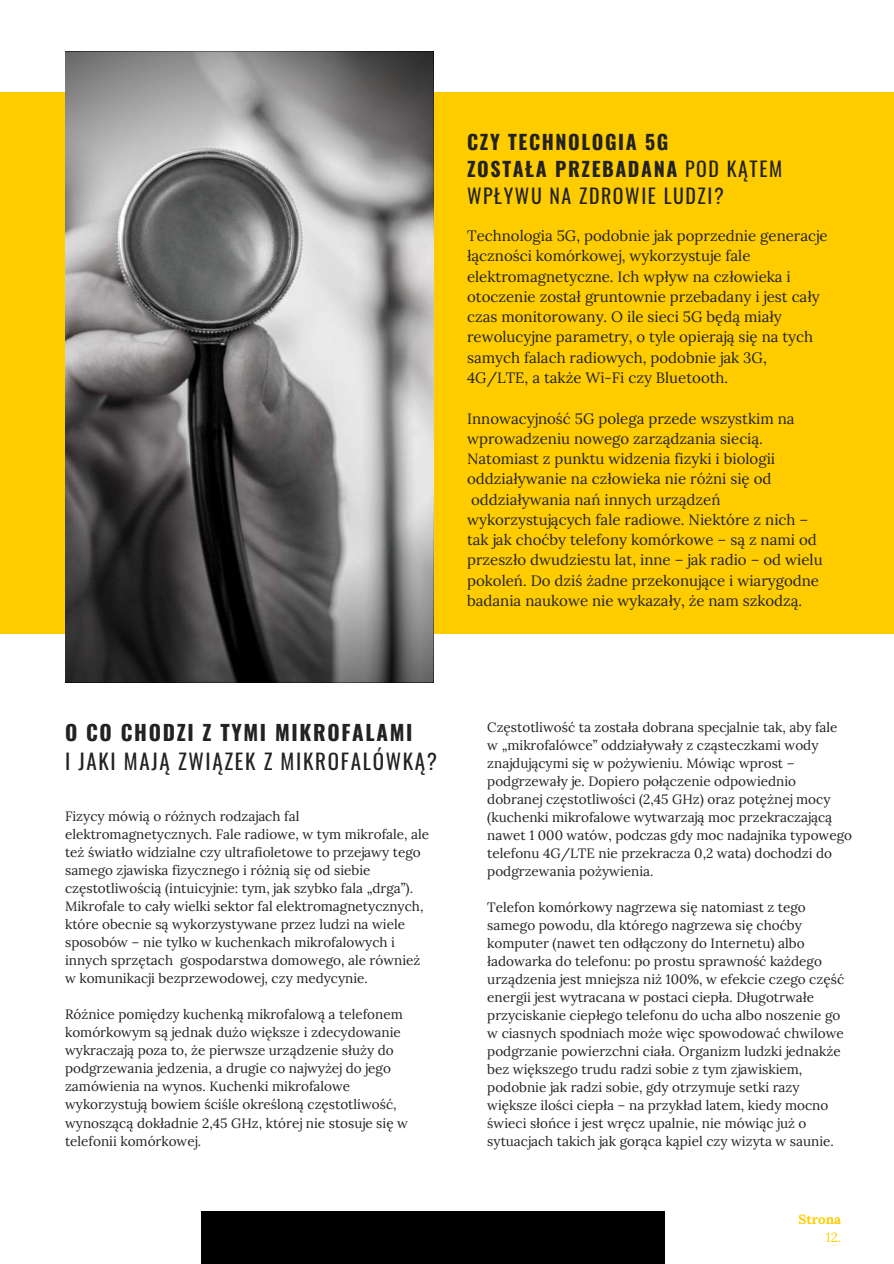
<style>
.page{position:relative;width:894px;height:1264px;background:#fff}
.page>*{position:absolute;margin:0;border:0;box-sizing:border-box;transform-origin:0 0}
.t1{font:21px "Oswald";letter-spacing:.08em;color:#222}
.t2{font:700 21px "Oswald";letter-spacing:.08em;color:#222}
.t3{font:700 19.8px/27px "Oswald";letter-spacing:.08em;color:#222}
.t4{font:15px/20.2px "Lora";color:#222}
.t5{font:13.5px/18px "Lora";color:#222}
.t6{font:700 13.2px "Lora";color:#fc0}
.t7{font:13.2px "Lora";color:#fc0}
.s1{font-weight:400}
</style>
<div class="page">
<div style="left:0;top:92px;width:893px;height:542px;background:#fc0"></div>
<div style="left:201px;top:1211px;width:464px;height:52px;background:#000"></div>
<svg style="left:65px;top:51px;width:368px;height:631px;background:#7a7979"></svg>
<h2 class="t3" style="left:467px;top:127px;width:316px">CZY TECHNOLOGIA 5G<br>ZOSTAŁA PRZEBADANA <span class="s1">POD KĄTEM<br>WPŁYWU NA ZDROWIE LUDZI?</span></h2>
<p class="t4" style="left:467px;top:225px;width:362px">Technologia 5G, podobnie jak poprzednie generacje łączności komórkowej, wykorzystuje fale elektromagnetyczne. Ich wpływ na człowieka i otoczenie został gruntownie przebadany i jest cały czas monitorowany. O ile sieci 5G będą miały rewolucyjne parametry, o tyle opierają się na tych samych falach radiowych, podobnie jak 3G, 4G/LTE, a także Wi-Fi czy Bluetooth.</p>
<p class="t4" style="left:467px;top:408px;width:357px">Innowacyjność 5G polega przede wszystkim na wprowadzeniu nowego zarządzania siecią.<br>Natomiast z punktu widzenia fizyki i biologii oddziaływanie na człowieka nie różni się od oddziaływania nań innych urządzeń wykorzystujących fale radiowe. Niektóre z nich – tak jak choćby telefony komórkowe – są z nami od przeszło dwudziestu lat, inne – jak radio – od wielu pokoleń. Do dziś żadne przekonujące i wiarygodne badania naukowe nie wykazały, że nam szkodzą.</p>
<h1 class="t2" style="left:65px;top:716px;width:349px">O CO CHODZI Z TYMI MIKROFALAMI</h1>
<h1 class="t1" style="left:65px;top:745px;width:373px">I JAKI MAJĄ ZWIĄZEK Z MIKROFALÓWKĄ?</h1>
<p class="t5" style="left:65px;top:807px;width:365px">Fizycy mówią o różnych rodzajach fal elektromagnetycznych. Fale radiowe, w tym mikrofale, ale też światło widzialne czy ultrafioletowe to przejawy tego samego zjawiska fizycznego i różnią się od siebie częstotliwością (intuicyjnie: tym, jak szybko fala „drga”).<br>Mikrofale to cały wielki sektor fal elektromagnetycznych, które obecnie są wykorzystywane przez ludzi na wiele sposobów – nie tylko w kuchenkach mikrofalowych i innych sprzętach gospodarstwa domowego, ale również w komunikacji bezprzewodowej, czy medycynie.</p>
<p class="t5" style="left:65px;top:1005px;width:344px">Różnice pomiędzy kuchenką mikrofalową a telefonem komórkowym są jednak dużo większe i zdecydowanie wykraczają poza to, że pierwsze urządzenie służy do podgrzewania jedzenia, a drugie co najwyżej do jego zamówienia na wynos. Kuchenki mikrofalowe wykorzystują bowiem ściśle określoną częstotliwość, wynoszącą dokładnie 2,45 GHz, której nie stosuje się w telefonii komórkowej.</p>
<p class="t5" style="left:487px;top:717px;width:366px">Częstotliwość ta została dobrana specjalnie tak, aby fale<br>w „mikrofalówce” oddziaływały z cząsteczkami wody znajdującymi się w pożywieniu. Mówiąc wprost – podgrzewały je. Dopiero połączenie odpowiednio dobranej częstotliwości (2,45 GHz) oraz potężnej mocy (kuchenki mikrofalowe wytwarzają moc przekraczającą nawet 1 000 watów, podczas gdy moc nadajnika typowego telefonu 4G/LTE nie przekracza 0,2 wata) dochodzi do podgrzewania pożywienia.</p>
<p class="t5" style="left:487px;top:897px;width:358px">Telefon komórkowy nagrzewa się natomiast z tego samego powodu, dla którego nagrzewa się choćby komputer (nawet ten odłączony do Internetu) albo ładowarka do telefonu: po prostu sprawność każdego urządzenia jest mniejsza niż 100%, w efekcie czego część energii jest wytracana w postaci ciepła. Długotrwałe przyciskanie ciepłego telefonu do ucha albo noszenie go w ciasnych spodniach może więc spowodować chwilowe podgrzanie powierzchni ciała. Organizm ludzki jednakże bez większego trudu radzi sobie z tym zjawiskiem, podobnie jak radzi sobie, gdy otrzymuje setki razy większe ilości ciepła – na przykład latem, kiedy mocno świeci słońce i jest wręcz upalnie, nie mówiąc już o sytuacjach takich jak gorąca kąpiel czy wizyta w saunie.</p>
<p class="t6" style="left:798px;top:1210px;width:44px">Strona</p>
<p class="t7" style="left:825px;top:1228px;width:17px">12.</p>
</div>
